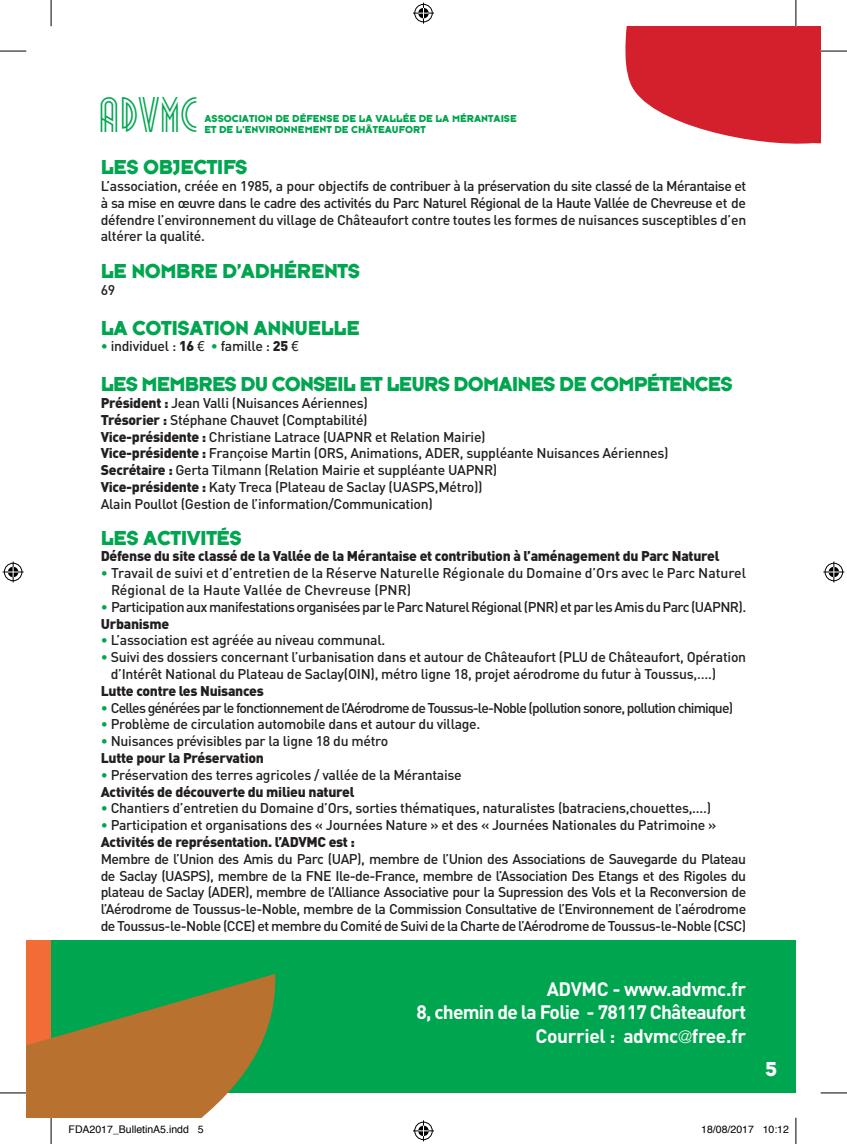
<style>
.page{position:relative;width:847px;height:1144px;background:#fff}
.page>*{position:absolute;margin:0;border:0;box-sizing:border-box;transform-origin:0 0}
.t1{font:43.75px "Metropolis 1920";letter-spacing:-.02em;color:#00a54f}
.t2{font:21px "Typeface Six";letter-spacing:-.02em;color:#00a54f}
.t3{font:21px "Typeface Six";letter-spacing:-.04em;color:#00a54f}
.t4{font:21px "Typeface Six";color:#fff}
.t5{font:700 19.25px/23.1px "DIN";letter-spacing:-.04em;color:#fff;text-align:right}
.t6{font:500 14px/16.8px "DIN Pro";letter-spacing:-.02em;color:#231f20}
.t7{font:500 14px/16.8px "DIN Pro";color:#231f20}
.t8{font:900 14px "DIN Pro";letter-spacing:-.02em;color:#231f20}
.t9{font:500 14px/16.8px "DIN Pro";letter-spacing:-.04em;color:#231f20}
.t10{font:500 14px "DIN Pro";letter-spacing:-.06em;color:#231f20}
.t11{font:10.5px/11.2px "Typeface Six";color:#00a54f}
.t12{font:10.5px "Helvetica";color:#000}
.s1{color:#00a54f}
.s2{font-family:"DIN";font-weight:900}
.s3{font-family:"Avenir"}
.s4{font-weight:900}
.s5{font-family:"Helvetica Neue LT Std";font-weight:300;font-stretch:condensed;font-size:17.5px}
</style>
<div class="page">
<div style="left:26px;top:940px;width:25px;height:153px;background:#f26d35"></div>
<div style="left:51px;top:940px;width:744px;height:153px;background:#00a54f"></div>
<svg style="left:0;top:51px;width:26px;height:1px"></svg>
<svg style="left:820px;top:1092px;width:26px;height:1px"></svg>
<svg style="left:51px;top:0;width:1px;height:26px"></svg>
<svg style="left:625px;top:0;width:221px;height:144px"></svg>
<svg style="left:795px;top:1118px;width:1px;height:26px"></svg>
<svg style="left:413px;top:3px;width:21px;height:21px"></svg>
<svg style="left:413px;top:1120px;width:21px;height:21px"></svg>
<svg style="left:3px;top:561px;width:21px;height:21px"></svg>
<svg style="left:823px;top:561px;width:21px;height:21px"></svg>
<svg style="left:0;top:974px;width:276px;height:170px"></svg>
<h1 class="t1" style="left:101px;top:79px;width:102px">ADVMC</h1>
<h2 class="t2" style="left:101px;top:154px;width:148px">LES OBJECTIFS</h2>
<p class="t6" style="left:101px;top:176px;width:646px;text-align:justify">L’association, créée en 1985, a pour objectifs de contribuer à la préservation du site classé de la Mérantaise et à sa mise en œuvre dans le cadre des activités du Parc Naturel Régional de la Haute Vallée de Chevreuse et de défendre l’environnement du village de Châteaufort contre toutes les formes de nuisances susceptibles d’en altérer la qualité.</p>
<h2 class="t2" style="left:101px;top:258px;width:261px">LE NOMBRE D’ADHÉRENTS</h2>
<p class="t6" style="left:101px;top:280px;width:16px">69</p>
<h2 class="t2" style="left:101px;top:315px;width:260px">LA COTISATION ANNUELLE</h2>
<p class="t6" style="left:101px;top:336px;width:199px"><span class="s1">•</span> individuel : <span class="s2">16</span> <span class="s3">€</span> <span class="s1">•</span> famille : <span class="s2">25</span> <span class="s3">€</span></p>
<h2 class="t3" style="left:101px;top:371px;width:633px">LES MEMBRES DU CONSEIL ET LEURS DOMAINES DE COMPÉTENCES</h2>
<p class="t6" style="left:101px;top:393px;width:569px"><span class="s2">Président :</span> Jean Valli (Nuisances Aériennes)<br><span class="s2">Trésorier :</span> Stéphane Chauvet (Comptabilité)<br><span class="s2">Vice-présidente :</span> Christiane Latrace (UAPNR et Relation Mairie)<br><span class="s2">Vice-présidente :</span> Françoise Martin (ORS, Animations, ADER, suppléante Nuisances Aériennes)<br><span class="s2">Secrétaire :</span> Gerta Tilmann (Relation Mairie et suppléante UAPNR)<br><span class="s2">Vice-présidente :</span> Katy Treca (Plateau de Saclay (UASPS,Métro))<br>Alain Poullot (Gestion de l’information/Communication)</p>
<h2 class="t2" style="left:101px;top:525px;width:142px">LES ACTIVITÉS</h2>
<p class="t8" style="left:101px;top:547px;width:620px">Défense du site classé de la Vallée de la Mérantaise et contribution à l’aménagement du Parc Naturel</p>
<p class="t7" style="left:111px;top:563px;width:636px;text-indent:-10px"><span class="s1">•</span> Travail de suivi et d’entretien de la Réserve Naturelle Régionale du Domaine d’Ors avec le Parc Naturel<br>Régional de la Haute Vallée de Chevreuse (PNR)</p>
<p class="t9" style="left:101px;top:597px;width:646px"><span class="s1">•</span> Participation aux manifestations organisées par le Parc Naturel Régional (PNR) et par les Amis du Parc (UAPNR).<br><span class="s4">Urbanisme</span></p>
<p class="t6" style="left:101px;top:630px;width:286px"><span class="s1">•</span> L’association est agréée au niveau communal.</p>
<p class="t6" style="left:111px;top:647px;width:636px;text-indent:-10px"><span class="s1">•</span> Suivi des dossiers concernant l’urbanisation dans et autour de Châteaufort (PLU de Châteaufort, Opération d’Intérêt National du Plateau de Saclay(OIN), métro ligne 18, projet aérodrome du futur à Toussus,….)</p>
<p class="t8" style="left:101px;top:681px;width:164px">Lutte contre les Nuisances</p>
<p class="t10" style="left:101px;top:696px;width:633px"><span class="s1">•</span> Celles générées par le fonctionnement de l’Aérodrome de Toussus-le-Noble (pollution sonore, pollution chimique)</p>
<p class="t6" style="left:101px;top:714px;width:381px"><span class="s1">•</span> Problème de circulation automobile dans et autour du village.</p>
<p class="t6" style="left:101px;top:731px;width:289px"><span class="s1">•</span> Nuisances prévisibles par la ligne 18 du métro<br><span class="s4">Lutte pour la Préservation</span></p>
<p class="t6" style="left:101px;top:765px;width:362px"><span class="s1">•</span> Préservation des terres agricoles / vallée de la Mérantaise<br><span class="s4">Activités de découverte du milieu naturel</span></p>
<p class="t6" style="left:101px;top:798px;width:611px"><span class="s1">•</span> Chantiers d’entretien du Domaine d’Ors, sorties thématiques, naturalistes (batraciens,chouettes,....)</p>
<p class="t6" style="left:101px;top:815px;width:617px"><span class="s1">•</span> Participation et organisations des « Journées Nature » et des « Journées Nationales du Patrimoine »<br><span class="s4">Activités de représentation. l’ADVMC est :</span></p>
<p class="t6" style="left:101px;top:849px;width:646px;text-align:justify">Membre de l’Union des Amis du Parc (UAP), membre de l’Union des Associations de Sauvegarde du Plateau de Saclay (UASPS), membre de la FNE Ile-de-France, membre de l’Association Des Etangs et des Rigoles du plateau de Saclay (ADER), membre de l’Alliance Associative pour la Supression des Vols et la Reconversion de l’Aérodrome de Toussus-le-Noble, membre de la Commission Consultative de l’Environnement de l’aérodrome de Toussus-le-Noble (CCE) et membre du Comité de Suivi de la Charte de l’Aérodrome de Toussus-le-Noble (CSC)</p>
<p class="t11" style="left:204px;top:113px;width:314px">ASSOCIATION DE DÉFENSE DE LA VALLÉE DE LA MÉRANTAISE<br>ET DE L’ENVIRONNEMENT DE CHÂTEAUFORT</p>
<h3 class="t5" style="left:416px;top:977px;width:331px">ADVMC - www.advmc.fr<br>8, chemin de la Folie - 78117 Châteaufort<br>Courriel : advmc<span class="s5">@</span>free.fr</h3>
<h2 class="t4" style="left:764px;top:1056px;width:13px">5</h2>
<p class="t12" style="left:69px;top:1122px;width:136px">FDA2017_BulletinA5.indd 5</p>
<p class="t12" style="left:701px;top:1122px;width:89px">18/08/2017 10:12</p>
</div>
